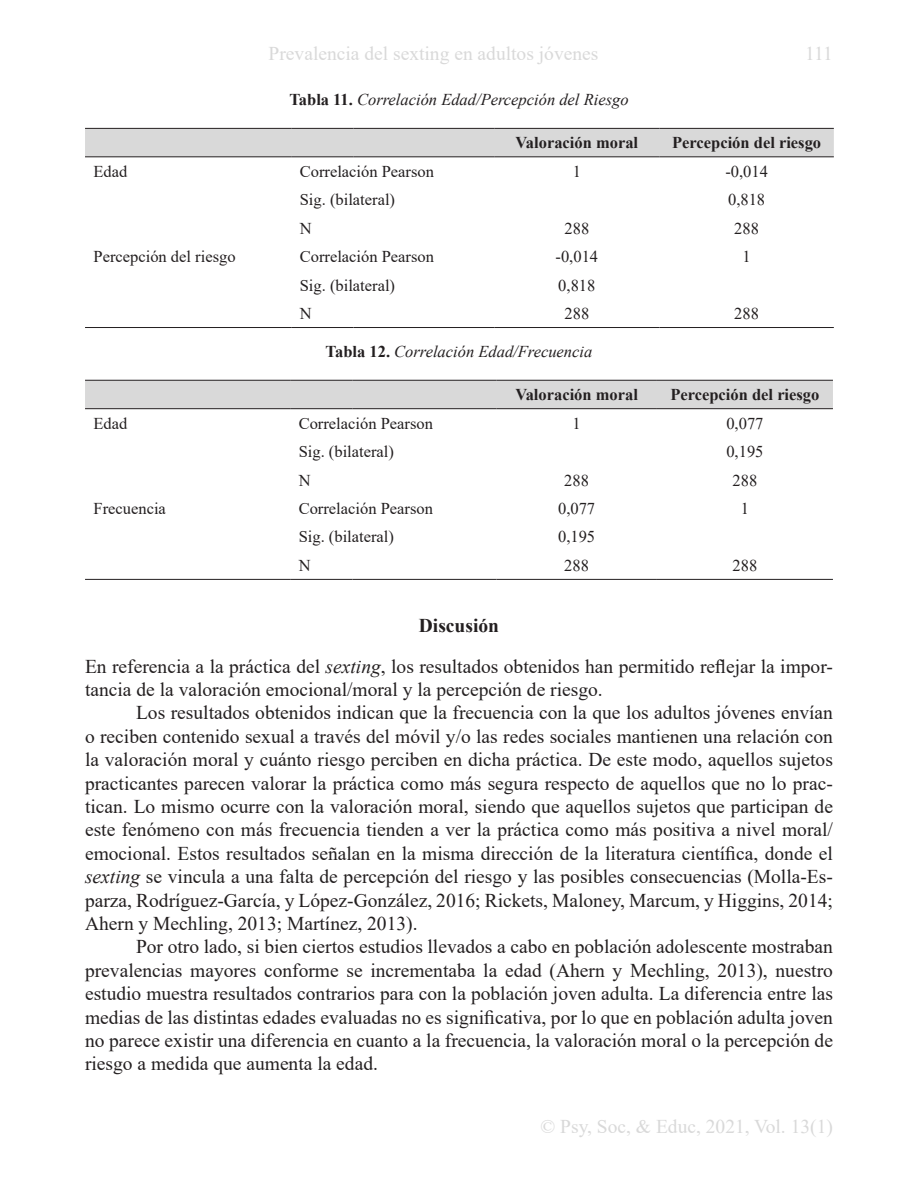
<style>
.page{position:relative;width:918px;height:1188px;background:#fff}
.page>*{position:absolute;margin:0;border:0;box-sizing:border-box;transform-origin:0 0}
.PARRAFOS{font:19.5px/23.4px "Times New Roman";color:#231f20;text-align:justify}
.PARRAFOS_sin_sangrar{font:19.5px/23.4px "Times New Roman";color:#231f20}
.t1{font:19.5px "Times New Roman";color:#d9d9d9}
.TILULO_1{font:700 19.5px "Times New Roman";color:#231f20}
.TEXTO_TABLA{font:16.5px "Times New Roman";color:#231f20}
.TITULO_TABLA{font:italic 16.5px "Times New Roman";color:#231f20}
.TEXTO_TABLA-2{font:700 16.5px "Times New Roman";color:#231f20}
.s1{font-weight:700;font-style:normal}
.s2{font-style:italic}
</style>
<div class="page">
<div style="left:85px;top:129px;width:749px;height:27px;background:#d9d9d9"></div>
<hr style="left:85px;top:128px;width:206px;height:1px;background:#231f20">
<hr style="left:291px;top:128px;width:63px;height:1px;background:#231f20">
<hr style="left:354px;top:128px;width:140px;height:1px;background:#231f20">
<hr style="left:494px;top:128px;width:165px;height:1px;background:#231f20">
<hr style="left:659px;top:128px;width:175px;height:1px;background:#231f20">
<hr style="left:85px;top:156px;width:206px;height:1px;background:#231f20">
<hr style="left:291px;top:156px;width:63px;height:1px;background:#231f20">
<hr style="left:354px;top:156px;width:140px;height:1px;background:#231f20">
<hr style="left:494px;top:156px;width:165px;height:1px;background:#231f20">
<hr style="left:659px;top:156px;width:175px;height:1px;background:#231f20">
<hr style="left:85px;top:327px;width:206px;height:1px;background:#231f20">
<hr style="left:291px;top:327px;width:63px;height:1px;background:#231f20">
<hr style="left:354px;top:327px;width:140px;height:1px;background:#231f20">
<hr style="left:494px;top:327px;width:165px;height:1px;background:#231f20">
<hr style="left:659px;top:327px;width:175px;height:1px;background:#231f20">
<div style="left:85px;top:381px;width:748px;height:27px;background:#d9d9d9"></div>
<hr style="left:85px;top:380px;width:205px;height:1px;background:#231f20">
<hr style="left:290px;top:380px;width:62px;height:1px;background:#231f20">
<hr style="left:352px;top:380px;width:144px;height:1px;background:#231f20">
<hr style="left:496px;top:380px;width:161px;height:1px;background:#231f20">
<hr style="left:657px;top:380px;width:176px;height:1px;background:#231f20">
<hr style="left:85px;top:408px;width:205px;height:1px;background:#231f20">
<hr style="left:290px;top:408px;width:62px;height:1px;background:#231f20">
<hr style="left:352px;top:408px;width:144px;height:1px;background:#231f20">
<hr style="left:496px;top:408px;width:161px;height:1px;background:#231f20">
<hr style="left:657px;top:408px;width:176px;height:1px;background:#231f20">
<hr style="left:85px;top:579px;width:205px;height:1px;background:#231f20">
<hr style="left:290px;top:579px;width:62px;height:1px;background:#231f20">
<hr style="left:352px;top:579px;width:144px;height:1px;background:#231f20">
<hr style="left:496px;top:579px;width:161px;height:1px;background:#231f20">
<hr style="left:657px;top:579px;width:176px;height:1px;background:#231f20">
<p class="t1" style="left:269px;top:40px;width:331px">Prevalencia del sexting en adultos jóvenes</p>
<p class="t1" style="left:805px;top:40px;width:29px">111</p>
<p class="TITULO_TABLA" style="left:289px;top:88px;width:341px"><span class="s1">Tabla 11.</span> Correlación Edad/Percepción del Riesgo</p>
<p class="TEXTO_TABLA-2" style="left:516px;top:131px;width:124px">Valoración moral</p>
<p class="TEXTO_TABLA-2" style="left:672px;top:131px;width:151px">Percepción del riesgo</p>
<p class="TEXTO_TABLA" style="left:94px;top:160px;width:35px">Edad</p>
<p class="TEXTO_TABLA" style="left:300px;top:160px;width:136px">Correlación Pearson</p>
<p class="TEXTO_TABLA" style="left:573px;top:160px;width:10px">1</p>
<p class="TEXTO_TABLA" style="left:725px;top:160px;width:44px">-0,014</p>
<p class="TEXTO_TABLA" style="left:300px;top:188px;width:97px">Sig. (bilateral)</p>
<p class="TEXTO_TABLA" style="left:728px;top:188px;width:39px">0,818</p>
<p class="TEXTO_TABLA" style="left:300px;top:217px;width:13px">N</p>
<p class="TEXTO_TABLA" style="left:565px;top:217px;width:26px">288</p>
<p class="TEXTO_TABLA" style="left:734px;top:217px;width:26px">288</p>
<p class="TEXTO_TABLA" style="left:94px;top:245px;width:144px">Percepción del riesgo</p>
<p class="TEXTO_TABLA" style="left:300px;top:245px;width:136px">Correlación Pearson</p>
<p class="TEXTO_TABLA" style="left:556px;top:245px;width:44px">-0,014</p>
<p class="TEXTO_TABLA" style="left:743px;top:245px;width:10px">1</p>
<p class="TEXTO_TABLA" style="left:300px;top:273px;width:97px">Sig. (bilateral)</p>
<p class="TEXTO_TABLA" style="left:558px;top:273px;width:39px">0,818</p>
<p class="TEXTO_TABLA" style="left:300px;top:302px;width:13px">N</p>
<p class="TEXTO_TABLA" style="left:565px;top:302px;width:26px">288</p>
<p class="TEXTO_TABLA" style="left:734px;top:302px;width:26px">288</p>
<p class="TITULO_TABLA" style="left:326px;top:340px;width:268px"><span class="s1">Tabla 12.</span> Correlación Edad/Frecuencia</p>
<p class="TEXTO_TABLA-2" style="left:515px;top:383px;width:124px">Valoración moral</p>
<p class="TEXTO_TABLA-2" style="left:670px;top:383px;width:151px">Percepción del riesgo</p>
<p class="TEXTO_TABLA" style="left:94px;top:411px;width:35px">Edad</p>
<p class="TEXTO_TABLA" style="left:299px;top:411px;width:136px">Correlación Pearson</p>
<p class="TEXTO_TABLA" style="left:573px;top:411px;width:10px">1</p>
<p class="TEXTO_TABLA" style="left:726px;top:411px;width:39px">0,077</p>
<p class="TEXTO_TABLA" style="left:299px;top:440px;width:97px">Sig. (bilateral)</p>
<p class="TEXTO_TABLA" style="left:726px;top:440px;width:39px">0,195</p>
<p class="TEXTO_TABLA" style="left:299px;top:468px;width:13px">N</p>
<p class="TEXTO_TABLA" style="left:564px;top:468px;width:26px">288</p>
<p class="TEXTO_TABLA" style="left:733px;top:468px;width:26px">288</p>
<p class="TEXTO_TABLA" style="left:94px;top:497px;width:74px">Frecuencia</p>
<p class="TEXTO_TABLA" style="left:299px;top:497px;width:136px">Correlación Pearson</p>
<p class="TEXTO_TABLA" style="left:558px;top:497px;width:39px">0,077</p>
<p class="TEXTO_TABLA" style="left:741px;top:497px;width:10px">1</p>
<p class="TEXTO_TABLA" style="left:299px;top:525px;width:97px">Sig. (bilateral)</p>
<p class="TEXTO_TABLA" style="left:558px;top:525px;width:39px">0,195</p>
<p class="TEXTO_TABLA" style="left:299px;top:554px;width:13px">N</p>
<p class="TEXTO_TABLA" style="left:564px;top:554px;width:26px">288</p>
<p class="TEXTO_TABLA" style="left:733px;top:554px;width:26px">288</p>
<p class="TILULO_1" style="left:419px;top:612px;width:82px">Discusión</p>
<p class="PARRAFOS_sin_sangrar" style="left:85px;top:654px;width:749px">En referencia a la práctica del <span class="s2">sexting</span>, los resultados obtenidos han permitido reflejar la impor&shy;tancia de la valoración emocional/moral y la percepción de riesgo.</p>
<p class="PARRAFOS" style="left:85px;top:701px;width:749px;text-indent:51px">Los resultados obtenidos indican que la frecuencia con la que los adultos jóvenes envían o reciben contenido sexual a través del móvil y/o las redes sociales mantienen una relación con la valoración moral y cuánto riesgo perciben en dicha práctica. De este modo, aquellos sujetos practicantes parecen valorar la práctica como más segura respecto de aquellos que no lo prac&shy;tican. Lo mismo ocurre con la valoración moral, siendo que aquellos sujetos que participan de este fenómeno con más frecuencia tienden a ver la práctica como más positiva a nivel moral/ emocional. Estos resultados señalan en la misma dirección de la literatura científica, donde el <span class="s2">sexting</span> se vincula a una falta de percepción del riesgo y las posibles consecuencias (Molla-Es&shy;parza, Rodríguez-García, y López-González, 2016; Rickets, Maloney, Marcum, y Higgins, 2014; Ahern y Mechling, 2013; Martínez, 2013).</p>
<p class="PARRAFOS" style="left:85px;top:935px;width:749px;text-indent:51px">Por otro lado, si bien ciertos estudios llevados a cabo en población adolescente mostraban prevalencias mayores conforme se incrementaba la edad (Ahern y Mechling, 2013), nuestro estudio muestra resultados contrarios para con la población joven adulta. La diferencia entre las medias de las distintas edades evaluadas no es significativa, por lo que en población adulta joven no parece existir una diferencia en cuanto a la frecuencia, la valoración moral o la percepción de riesgo a medida que aumenta la edad.</p>
<p class="t1" style="left:541px;top:1113px;width:294px">© Psy, Soc, &amp; Educ, 2021, Vol. 13(1)</p>
</div>
